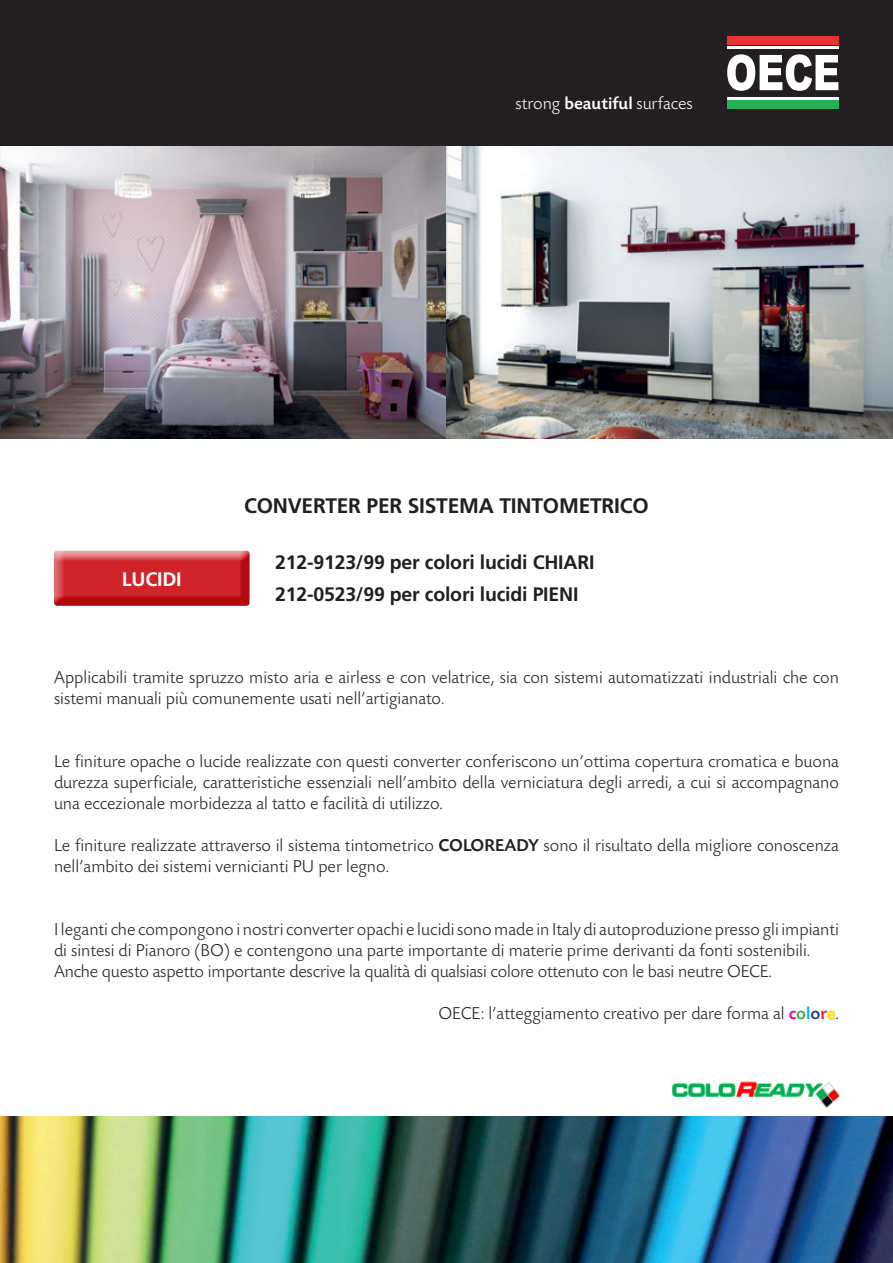
<style>
.page{position:relative;width:893px;height:1263px;background:#fff}
.page>*{position:absolute;margin:0;border:0;box-sizing:border-box;transform-origin:0 0}
.t1{font:700 21px "Frutiger LT Std";letter-spacing:-.01em;color:#231f20}
.t2{font:700 19.5px/31.5px "Frutiger LT Std";letter-spacing:-.01em;color:#231f20}
.t3{font:700 19.5px "Frutiger LT Std";letter-spacing:-.01em;color:#fff}
.t4{font:300 18px/21px "Today SB";color:#231f20}
.t5{font:300 18px "Today SB";color:#fff}
.s1{font-weight:500}
.s2{font-weight:500;color:#ed028c}
.s3{font-weight:500;color:#40ae49}
.s4{font-weight:500;color:#00aeef}
.s5{font-weight:500;color:#253f8e}
.s6{font-weight:500;color:#d1232a}
.s7{font-weight:500;color:#f0baa6}
</style>
<div class="page">
<img style="left:0;top:1117px;width:893px;height:146px">
<div style="left:0;top:0;width:893px;height:146px;background:#231f20"></div>
<div style="left:727px;top:37px;width:111px;height:8px;background:#ec3235"></div>
<div style="left:727px;top:100px;width:111px;height:9px;background:#24b156"></div>
<hr style="left:727px;top:46px;width:111px;height:3px;background:#fff">
<hr style="left:727px;top:97px;width:111px;height:2px;background:#fff">
<svg style="left:727px;top:54px;width:111px;height:37px"></svg>
<img style="left:0;top:146px;width:893px;height:292px">
<img style="left:672px;top:1081px;width:168px;height:27px">
<svg style="left:55px;top:550px;width:194px;height:2px"></svg>
<div style="left:48px;top:552px;width:202px;height:54px;background:#d1232a;opacity:.75"></div>
<p class="t5" style="left:515px;top:94px;width:179px">strong <span class="s1">beautiful</span> surfaces</p>
<p class="t3" style="left:122px;top:567px;width:61px">LUCIDI</p>
<p class="t1" style="left:244px;top:493px;width:406px">CONVERTER PER SISTEMA TINTOMETRICO</p>
<p class="t2" style="left:275px;top:547px;width:321px">212-9123/99 per colori lucidi CHIARI<br>212-0523/99 per colori lucidi PIENI</p>
<p class="t4" style="left:54px;top:668px;width:786px">Applicabili tramite spruzzo misto aria e airless e con velatrice, sia con sistemi automatizzati industriali che con sistemi manuali più comunemente usati nell’artigianato.</p>
<p class="t4" style="left:54px;top:752px;width:786px;text-align:justify">Le finiture opache o lucide realizzate con questi converter conferiscono un’ottima copertura cromatica e buona durezza superficiale, caratteristiche essenziali nell’ambito della verniciatura degli arredi, a cui si accompagnano una eccezionale morbidezza al tatto e facilità di utilizzo.</p>
<p class="t4" style="left:54px;top:836px;width:786px">Le finiture realizzate attraverso il sistema tintometrico <span class="s1">COLOREADY</span> sono il risultato della migliore conoscenza nell’ambito dei sistemi vernicianti PU per legno.</p>
<p class="t4" style="left:54px;top:920px;width:786px">I leganti che compongono i nostri converter opachi e lucidi sono made in Italy di autoproduzione presso gli impianti di sintesi di Pianoro (BO) e contengono una parte importante di materie prime derivanti da fonti sostenibili.<br>Anche questo aspetto importante descrive la qualità di qualsiasi colore ottenuto con le basi neutre OECE.</p>
<p class="t4" style="left:438px;top:1004px;width:402px">OECE: l’atteggiamento creativo per dare forma al <span class="s2">c</span><span class="s3">o</span><span class="s4">l</span><span class="s5">o</span><span class="s6">r</span><span class="s7">e</span>.</p>
</div>
